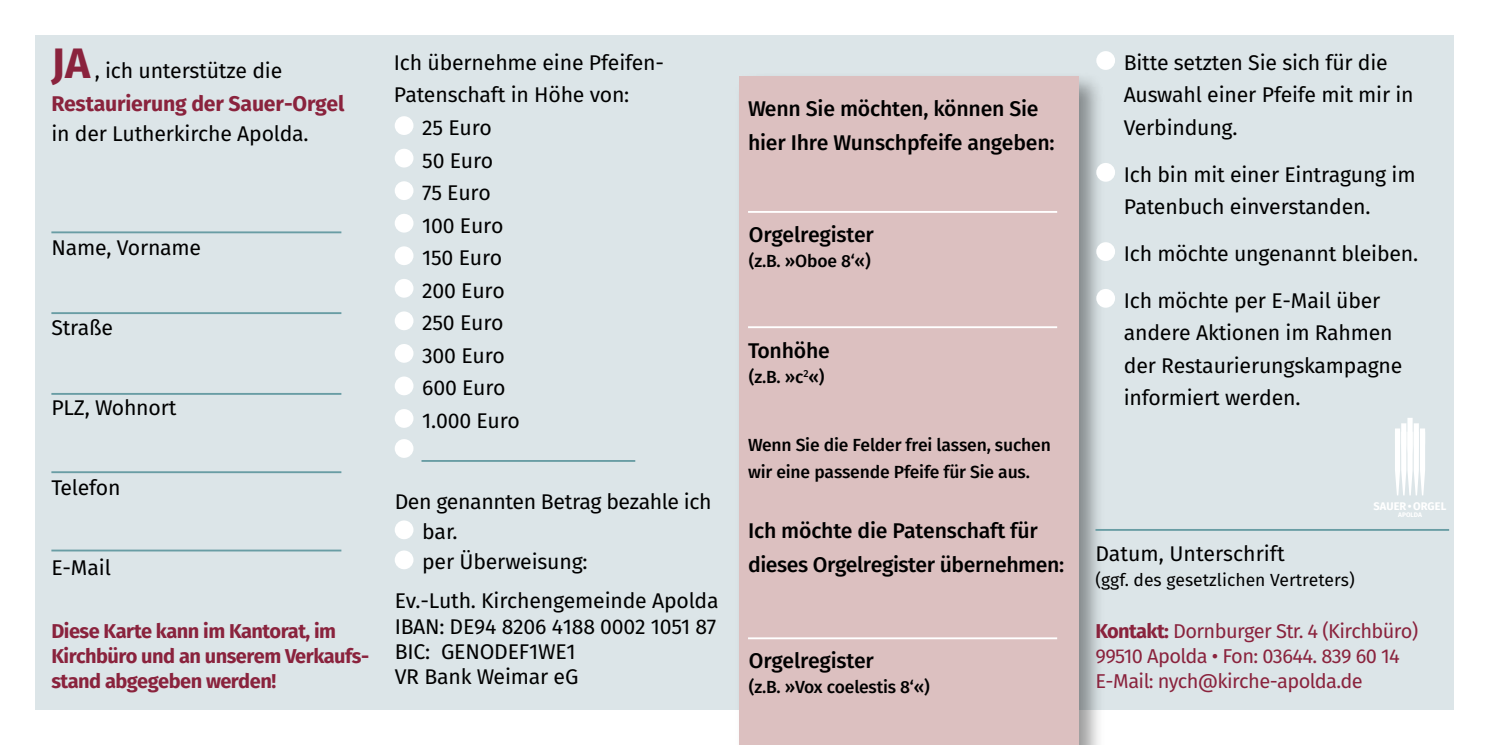
<style>
.page{position:relative;width:1489px;height:745px;background:#fff}
.page>*{position:absolute;margin:0;border:0;box-sizing:border-box;transform-origin:0 0}
.t1{font:21.25px/32.5px "Fira Sans";letter-spacing:-.01em;color:#000}
.t2{font:500 21.25px/33.8px "Fira Sans";letter-spacing:-.01em;color:#000}
.t3{font:700 21.25px/32.5px "Fira Sans";letter-spacing:-.01em;color:#8a233d}
.t4{font:20px/25px "Fira Sans";letter-spacing:-.03em;color:#8a233d}
.t5{font:700 20px/25px "Fira Sans";letter-spacing:-.025em;color:#8a233d}
.t6{font:500 17.5px/27.5px "Fira Sans";letter-spacing:-.01em;color:#000}
.t7{font:17.5px "Fira Sans";color:#000}
.t8{font:700 11px "Fira Sans";letter-spacing:.01em;color:#fff}
.t9{font:700 6.5px "Fira Sans";color:#fff}
.s1{font-size:42.5px}
.s2{font-weight:400;color:#000}
.s3{font-weight:700}
</style>
<div class="page">
<div style="left:35px;top:35px;width:1418px;height:674px;background:#dce5e8"></div>
<div style="left:733px;top:71px;width:371px;height:673px;background:#000;opacity:.4"></div>
<div style="left:739px;top:76px;width:340px;height:668px;background:#dcc0c0"></div>
<div style="left:395px;top:116px;width:18px;height:19px;background:#fff;border-radius:50%"></div>
<div style="left:395px;top:149px;width:18px;height:18px;background:#fff;border-radius:50%"></div>
<div style="left:395px;top:181px;width:18px;height:19px;background:#fff;border-radius:50%"></div>
<div style="left:395px;top:214px;width:18px;height:18px;background:#fff;border-radius:50%"></div>
<div style="left:395px;top:246px;width:18px;height:19px;background:#fff;border-radius:50%"></div>
<div style="left:395px;top:279px;width:18px;height:18px;background:#fff;border-radius:50%"></div>
<div style="left:395px;top:311px;width:18px;height:19px;background:#fff;border-radius:50%"></div>
<div style="left:395px;top:344px;width:18px;height:18px;background:#fff;border-radius:50%"></div>
<div style="left:395px;top:376px;width:18px;height:19px;background:#fff;border-radius:50%"></div>
<div style="left:395px;top:409px;width:18px;height:18px;background:#fff;border-radius:50%"></div>
<div style="left:395px;top:439px;width:18px;height:18px;background:#fff;border-radius:50%"></div>
<div style="left:395px;top:520px;width:18px;height:19px;background:#fff;border-radius:50%"></div>
<div style="left:395px;top:550px;width:18px;height:19px;background:#fff;border-radius:50%"></div>
<div style="left:1096px;top:51px;width:18px;height:19px;background:#fff;border-radius:50%"></div>
<div style="left:1096px;top:163px;width:18px;height:19px;background:#fff;border-radius:50%"></div>
<div style="left:1096px;top:242px;width:18px;height:19px;background:#fff;border-radius:50%"></div>
<div style="left:1096px;top:289px;width:18px;height:18px;background:#fff;border-radius:50%"></div>
<hr style="left:51px;top:231px;width:290px;height:2px;background:#699da4">
<hr style="left:51px;top:312px;width:290px;height:2px;background:#699da4">
<hr style="left:51px;top:392px;width:290px;height:2px;background:#699da4">
<hr style="left:51px;top:471px;width:290px;height:2px;background:#699da4">
<hr style="left:51px;top:549px;width:290px;height:2px;background:#699da4">
<hr style="left:1095px;top:528px;width:353px;height:2px;background:#699da4">
<hr style="left:748px;top:637px;width:309px;height:1px;background:#fff">
<hr style="left:748px;top:326px;width:309px;height:2px;background:#fff">
<hr style="left:748px;top:211px;width:309px;height:2px;background:#fff">
<hr style="left:421px;top:459px;width:214px;height:2px;background:#699da4">
<svg style="left:1395px;top:418px;width:29px;height:77px"></svg>
<p class="t3" style="left:51px;top:53px;width:294px"><span class="s1">JA</span> <span class="s2">, ich unterstütze die<br></span>Restaurierung der Sauer-Orgel</p>
<p class="t1" style="left:51px;top:117px;width:259px">in der Lutherkirche Apolda.</p>
<p class="t1" style="left:51px;top:230px;width:151px">Name, Vorname</p>
<p class="t1" style="left:51px;top:310px;width:63px">Straße</p>
<p class="t1" style="left:51px;top:390px;width:127px">PLZ, Wohnort</p>
<p class="t1" style="left:51px;top:470px;width:71px">Telefon</p>
<p class="t1" style="left:51px;top:550px;width:61px">E-Mail</p>
<p class="t5" style="left:51px;top:616px;width:319px">Diese Karte kann im Kantorat, im<br>Kirchbüro und an unserem Verkaufs&shy;stand abgegeben werden!</p>
<p class="t1" style="left:394px;top:46px;width:272px">Ich übernehme eine Pfeifen-</p>
<p class="t1" style="left:394px;top:78px;width:237px">Patenschaft in Höhe von:</p>
<p class="t1" style="left:422px;top:111px;width:71px">25 Euro</p>
<p class="t1" style="left:422px;top:143px;width:72px">50 Euro</p>
<p class="t1" style="left:422px;top:176px;width:70px">75 Euro</p>
<p class="t1" style="left:422px;top:208px;width:83px">100 Euro</p>
<p class="t1" style="left:422px;top:241px;width:81px">150 Euro</p>
<p class="t1" style="left:422px;top:273px;width:84px">200 Euro</p>
<p class="t1" style="left:422px;top:306px;width:83px">250 Euro</p>
<p class="t1" style="left:422px;top:338px;width:84px">300 Euro</p>
<p class="t1" style="left:422px;top:371px;width:85px">600 Euro</p>
<p class="t1" style="left:422px;top:403px;width:99px">1.000 Euro</p>
<p class="t1" style="left:422px;top:486px;width:291px;line-height:30px;text-indent:-27px">Den genannten Betrag bezahle ich bar.<br>per Überweisung:</p>
<p class="t1" style="left:395px;top:587px;width:325px;line-height:25px">Ev.-Luth. Kirchengemeinde Apolda<br>IBAN: DE94 8206 4188 0002 1051 87<br>BIC: GENODEF1WE1<br>VR Bank Weimar eG</p>
<p class="t2" style="left:748px;top:91px;width:308px">Wenn Sie möchten, können Sie hier Ihre Wunschpfeife angeben:</p>
<p class="t2" style="left:748px;top:216px;width:126px">Orgelregister</p>
<p class="t6" style="left:748px;top:246px;width:123px">(z.B. »Oboe 8‘«)</p>
<p class="t2" style="left:748px;top:332px;width:83px">Tonhöhe</p>
<p class="t6" style="left:748px;top:362px;width:77px">(z.B. »c<sup>2</sup>«)</p>
<p class="t6" style="left:748px;top:429px;width:304px">Wenn Sie die Felder frei lassen, suchen wir eine passende Pfeife für Sie aus.</p>
<p class="t2" style="left:748px;top:512px;width:318px">Ich möchte die Patenschaft für dieses Orgelregister übernehmen:</p>
<p class="t2" style="left:748px;top:642px;width:126px">Orgelregister</p>
<p class="t6" style="left:748px;top:672px;width:182px">(z.B. »Vox coelestis 8‘«)</p>
<p class="t1" style="left:1123px;top:46px;width:291px">Bitte setzten Sie sich für die<br>Auswahl einer Pfeife mit mir in<br>Verbindung.</p>
<p class="t1" style="left:1123px;top:157px;width:293px">Ich bin mit einer Eintragung im<br>Patenbuch einverstanden.</p>
<p class="t1" style="left:1123px;top:229px;width:296px;line-height:46.8px">Ich möchte ungenannt bleiben.<br>Ich möchte per E-Mail über</p>
<p class="t1" style="left:1123px;top:316px;width:280px">andere Aktionen im Rahmen der Restaurierungskampagne informiert werden.</p>
<p class="t8" style="left:1373px;top:496px;width:74px">SAUER•ORGEL</p>
<p class="t9" style="left:1397px;top:508px;width:25px">APOLDA</p>
<p class="t1" style="left:1095px;top:536px;width:191px">Datum, Unterschrift</p>
<p class="t7" style="left:1095px;top:566px;width:261px">(ggf. des gesetzlichen Vertreters)</p>
<p class="t4" style="left:1095px;top:618px;width:324px"><span class="s3">Kontakt:</span> Dornburger Str. 4 (Kirchbüro)<br>99510 Apolda • Fon: 03644. 839 60 14<br>E-Mail: nych@kirche-apolda.de</p>
</div>
